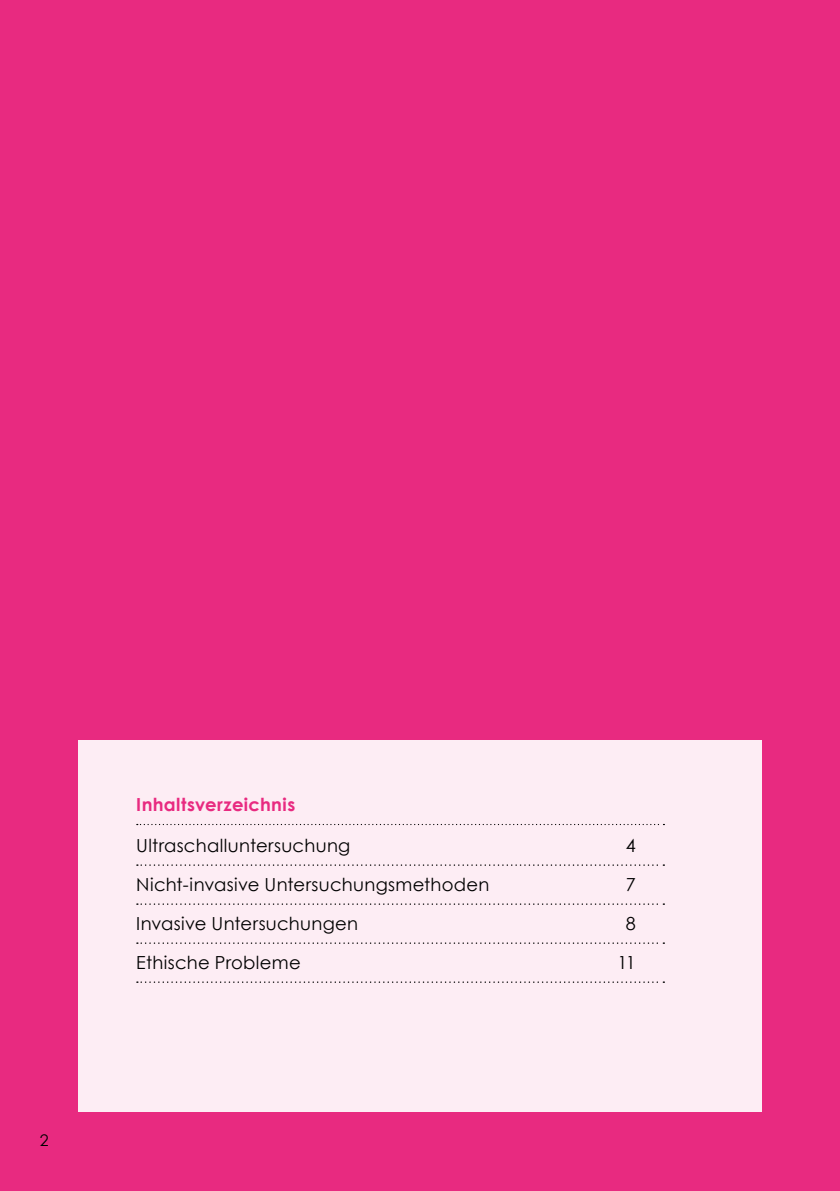
<style>
.page{position:relative;width:840px;height:1191px;background:#fff}
.page>*{position:absolute;margin:0;border:0;box-sizing:border-box;transform-origin:0 0}
.t1{font:18px "Century Gothic";letter-spacing:.015em;color:#000}
.t2{font:700 18px "Century Gothic";letter-spacing:.02em;color:#e82a80}
.t3{font:16px "Century Gothic";color:#000}
</style>
<div class="page">
<div style="left:0;top:0;width:839px;height:1191px;background:#e82a80"></div>
<div style="left:78px;top:740px;width:683px;height:371px;background:#fdedf4"></div>
<svg style="left:137px;top:824px;width:527px;height:1px"></svg>
<svg style="left:137px;top:864px;width:527px;height:2px"></svg>
<svg style="left:137px;top:903px;width:527px;height:2px"></svg>
<svg style="left:137px;top:942px;width:527px;height:2px"></svg>
<svg style="left:137px;top:981px;width:527px;height:2px"></svg>
<p class="t3" style="left:40px;top:1128px;width:10px">2</p>
<p class="t2" style="left:136px;top:791px;width:160px">Inhaltsverzeichnis</p>
<p class="t1" style="left:136px;top:833px;width:215px">Ultraschalluntersuchung</p>
<p class="t1" style="left:625px;top:833px;width:11px">4</p>
<p class="t1" style="left:136px;top:872px;width:354px">Nicht-invasive Untersuchungsmethoden</p>
<p class="t1" style="left:625px;top:872px;width:11px">7</p>
<p class="t1" style="left:136px;top:911px;width:223px">Invasive Untersuchungen</p>
<p class="t1" style="left:625px;top:911px;width:11px">8</p>
<p class="t1" style="left:136px;top:950px;width:166px">Ethische Probleme</p>
<p class="t1" style="left:617px;top:950px;width:19px">11</p>
</div>
